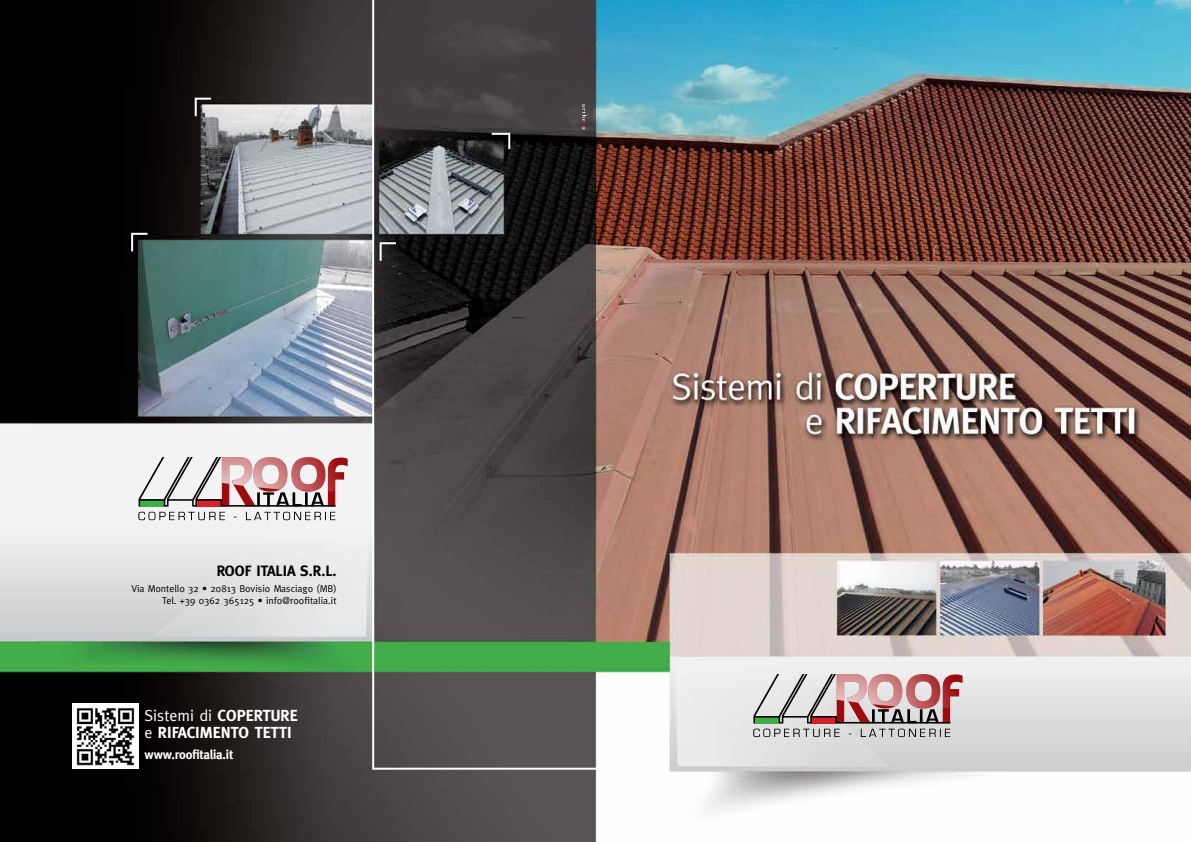
<style>
.page{position:relative;width:1191px;height:842px;background:#fff}
.page>*{position:absolute;margin:0;border:0;box-sizing:border-box;transform-origin:0 0}
.t1{font:700 16px/17px "Meta";color:#fff}
.t2{font:700 15px "Meta";color:#000}
.t3{font:700 13px "Meta";letter-spacing:-.01em;color:#fff}
.t4{font:10px/12px "Meta";color:#000;text-align:right}
.s1{font-weight:400}
</style>
<div class="page">
<img style="left:0;top:0;width:1191px;height:842px">
<svg style="left:130px;top:457px;width:218px;height:63px"></svg>
<svg style="left:744px;top:674px;width:349px;height:85px;background:#d0c6c6"></svg>
<img style="left:73px;top:704px;width:65px;height:65px">
<svg style="left:371px;top:0;width:251px;height:771px;background:#52514e"></svg>
<svg style="left:130px;top:232px;width:19px;height:21px"></svg>
<svg style="left:378px;top:241px;width:20px;height:22px"></svg>
<svg style="left:490px;top:132px;width:21px;height:19px"></svg>
<svg style="left:194px;top:97px;width:19px;height:21px"></svg>
<svg style="left:580px;top:104px;width:7px;height:26px"></svg>
<h2 class="t2" style="left:217px;top:562px;width:121px">ROOF ITALIA S.R.L.</h2>
<p class="t4" style="left:132px;top:582px;width:206px">Via Montello 32 • 20813 Bovisio Masciago (MB)<br>Tel. +39 0362 365125 • info@roofitalia.it</p>
<h1 class="t1" style="left:145px;top:707px;width:155px"><span class="s1">Sistemi di</span> COPERTURE <span class="s1">e</span> RIFACIMENTO TETTI</h1>
<h3 class="t3" style="left:145px;top:747px;width:90px">www.roofitalia.it</h3>
</div>
